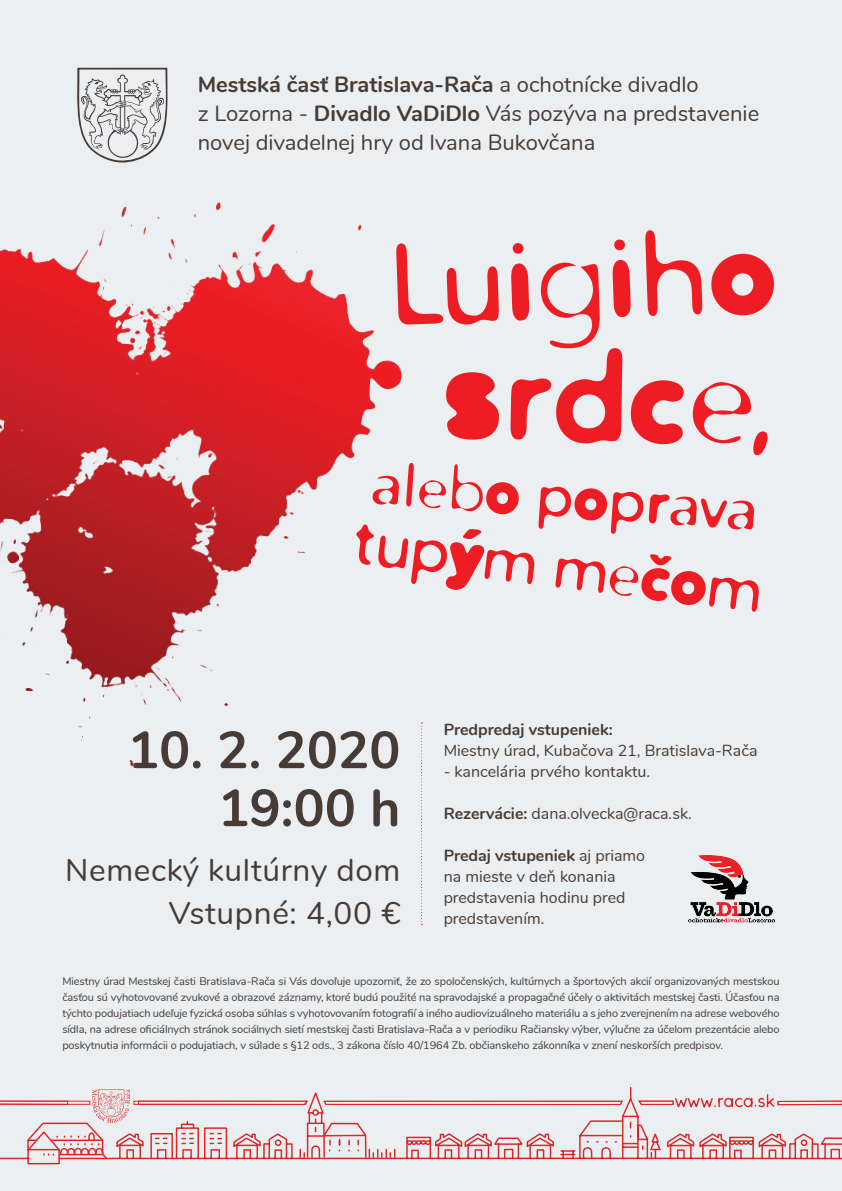
<style>
.page{position:relative;width:842px;height:1191px;background:#ebeff1}
.page>*{position:absolute;margin:0;border:0;box-sizing:border-box;transform-origin:0 0}
.t1{font:124.4px "Distro Mix";color:#ee1d23}
.t2{font:115.9px "Distro Mix";color:#ee1d23}
.t3{font:63.9px "Distro Mix";color:#ee1d23}
.t4{font:60.3px "Distro Mix";color:#ee1d23}
.t5{font:700 52px/58px "Nunito";color:#463b35;text-align:right}
.t6{font:31.5px/43px "Nunito";letter-spacing:.02em;color:#463b35;text-align:right}
.t7{font:22px/29px "Nunito";color:#463b35}
.t8{font:16px/21px "Nunito";color:#463b35}
.t9{font:700 16px "Nunito";color:#463b35}
.t10{font:11px/16px "Nunito";letter-spacing:-.01em;color:#463b35;text-align:justify}
.s1{font-weight:700}
.s2{font-family:"Distro";font-weight:300;font-size:132.5px}
.s3{font-size:104.2px}
.s4{font-family:"Distro";font-weight:300}
</style>
<div class="page">
<svg style="left:421px;top:785px;width:1px;height:140px"></svg>
<img style="left:688px;top:855px;width:88px;height:68px">
<svg style="left:77px;top:68px;width:91px;height:95px"></svg>
<svg style="left:0;top:1087px;width:842px;height:78px"></svg>
<svg style="left:26px;top:1122px;width:750px;height:38px"></svg>
<svg style="left:0;top:1089px;width:842px;height:33px"></svg>
<svg style="left:650px;top:554px;width:21px;height:11px"></svg>
<img style="left:0;top:202px;width:423px;height:583px">
<h3 class="t7" style="left:198px;top:68px;width:563px"><span class="s1">Mestská časť Bratislava-Rača</span> a ochotnícke divadlo<br>z Lozorna - <span class="s1">Divadlo VaDiDlo</span> Vás pozýva na predstavenie novej divadelnej hry od Ivana Bukovčana</h3>
<h2 class="t2" style="left:388px;top:211px;width:386px;rotate:-2deg">Luigiho</h2>
<h1 class="t1" style="left:447px;top:315px;width:326px;rotate:1deg">srdc<span class="s2">e</span><span class="s3">,</span></h1>
<h3 class="t4" style="left:375px;top:444px;width:386px;rotate:4deg">al<span class="s4">e</span>bo poprava</h3>
<h3 class="t3" style="left:360px;top:500px;width:410px;rotate:7deg">tupým m<span class="s4">e</span>com</h3>
<h3 class="t5" style="left:128px;top:718px;width:274px">10. 2. 2020<br>19:00 h</h3>
<h3 class="t6" style="left:65px;top:846px;width:337px">Nemecký kultúrny dom<br>Vstupné: 4,00 €</h3>
<h3 class="t9" style="left:444px;top:717px;width:170px">Predpredaj vstupeniek:</h3>
<h3 class="t8" style="left:444px;top:739px;width:315px">Miestny úrad, Kubačova 21, Bratislava-Rača</h3>
<h3 class="t8" style="left:444px;top:760px;width:208px">- kancelária prvého kontaktu.</h3>
<h3 class="t8" style="left:444px;top:802px;width:250px"><span class="s1">Rezervácie:</span> dana.olvecka@raca.sk.</h3>
<h3 class="t8" style="left:444px;top:844px;width:203px"><span class="s1">Predaj vstupeniek</span> aj priamo na mieste v deň konania predstavenia hodinu pred predstavením.</h3>
<p class="t10" style="left:62px;top:972px;width:719px">Miestny úrad Mestskej časti Bratislava-Rača si Vás dovoľuje upozorniť, že zo spoločenských, kultúrnych a športových akcií organizovaných mestskou časťou sú vyhotovované zvukové a obrazové záznamy, ktoré budú použité na spravodajské a propagačné účely o aktivitách mestskej časti. Účasťou na týchto podujatiach udeľuje fyzická osoba súhlas s vyhotovovaním fotografií a iného audiovizuálneho materiálu a s jeho zverejnením na adrese webového sídla, na adrese oficiálnych stránok sociálnych sietí mestskej časti Bratislava-Rača a v periodiku Račiansky výber, výlučne za účelom prezentácie alebo poskytnutia informácii o podujatiach, v súlade s §12 ods., 3 zákona číslo 40/1964 Zb. občianskeho zákonníka v znení neskorších predpisov.</p>
</div>
